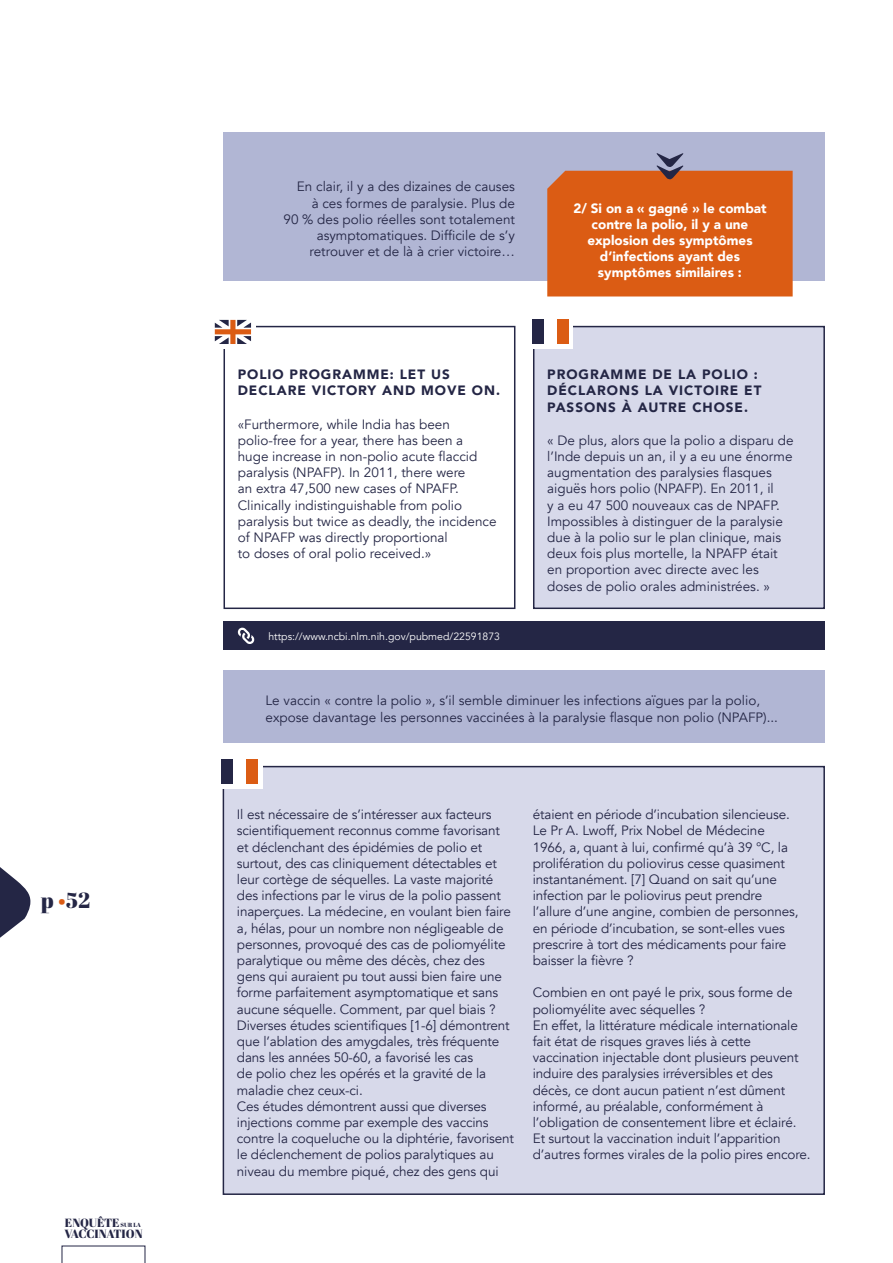
<style>
.page{position:relative;width:893px;height:1263px;background:#fff}
.page>*{position:absolute;margin:0;border:0;box-sizing:border-box;transform-origin:0 0}
.t1{font:21.9px "Abril Fatface";color:#242645}
.TEXTE_COURANT{font:13.5px/16.2px "Avenir";letter-spacing:-.01em;color:#242645}
.t2{font:900 13.5px/16.2px "Avenir";color:#fff;text-align:center}
.TITRE_02{font:900 13.5px/16.2px "Avenir";letter-spacing:.07em;color:#242645}
.t3{font:11.85px "Abril Fatface";letter-spacing:-.005em;color:#242645}
.HYPERLIENS{font:10.5px "Avenir";color:#fff}
.s1{color:#db5c14}
.s2{font-size:6px}
</style>
<div class="page">
<svg style="left:0;top:867px;width:30px;height:71px"></svg>
<svg style="left:61px;top:1245px;width:85px;height:18px"></svg>
<div style="left:223px;top:132px;width:602px;height:149px;background:#b1b6d4"></div>
<div style="left:223px;top:670px;width:602px;height:73px;background:#b1b6d4"></div>
<svg style="left:547px;top:153px;width:246px;height:143px;background:#d4662c"></svg>
<div style="left:223px;top:326px;width:292px;height:283px;border:2px solid #242645"></div>
<div style="left:209px;top:315px;width:47px;height:34px;background:#fff"></div>
<svg style="left:215px;top:320px;width:36px;height:24px"></svg>
<div style="left:534px;top:327px;width:290px;height:281px;background:#d7d9ea"></div>
<div style="left:533px;top:326px;width:292px;height:283px;border:2px solid #242645"></div>
<div style="left:526px;top:315px;width:47px;height:34px;background:#fff"></div>
<div style="left:532px;top:320px;width:11px;height:24px;background:#242645"></div>
<div style="left:557px;top:320px;width:11px;height:24px;background:#db5c14"></div>
<div style="left:223px;top:767px;width:601px;height:427px;background:#d7d9ea"></div>
<div style="left:223px;top:766px;width:602px;height:429px;border:2px solid #242645"></div>
<div style="left:216px;top:755px;width:47px;height:34px;background:#fff"></div>
<div style="left:222px;top:760px;width:11px;height:24px;background:#242645"></div>
<div style="left:247px;top:760px;width:11px;height:24px;background:#db5c14"></div>
<div style="left:223px;top:622px;width:602px;height:28px;background:#242645"></div>
<svg style="left:237px;top:627px;width:18px;height:17px"></svg>
<h1 class="t1" style="left:41px;top:884px;width:51px">p <span class="s1">•</span>52</h1>
<p class="t3" style="left:65px;top:1214px;width:78px">ENQUÊTE <span class="s2">SUR LA</span></p>
<p class="t3" style="left:65px;top:1226px;width:80px">VACCINATION</p>
<p class="TEXTE_COURANT" style="left:283px;top:179px;width:233px;text-align:right">En clair, il y a des dizaines de causes<br>à ces formes de paralysie. Plus de<br>90 % des polio réelles sont totalement asymptomatiques. Difficile de s’y retrouver et de là à crier victoire…</p>
<p class="t2" style="left:573px;top:199px;width:195px">2/ Si on a « gagné » le combat contre la polio, il y a une explosion des symptômes d’infections ayant des symptômes similaires :</p>
<p class="TITRE_02" style="left:238px;top:366px;width:264px">POLIO PROGRAMME: LET US<br>DECLARE VICTORY AND MOVE ON.</p>
<p class="TEXTE_COURANT" style="left:238px;top:416px;width:260px">«Furthermore, while India has been polio-free for a year, there has been a huge increase in non-polio acute flaccid paralysis (NPAFP). In 2011, there were<br>an extra 47,500 new cases of NPAFP.<br>Clinically indistinguishable from polio paralysis but twice as deadly, the incidence of NPAFP was directly proportional<br>to doses of oral polio received.»</p>
<p class="HYPERLIENS" style="left:268px;top:630px;width:233px">https://www.ncbi.nlm.nih.gov/pubmed/22591873</p>
<p class="TITRE_02" style="left:547px;top:366px;width:216px">PROGRAMME DE LA POLIO :<br>DÉCLARONS LA VICTOIRE ET<br>PASSONS À AUTRE CHOSE.</p>
<p class="TEXTE_COURANT" style="left:547px;top:432px;width:248px">« De plus, alors que la polio a disparu de l’Inde depuis un an, il y a eu une énorme augmentation des paralysies flasques aiguës hors polio (NPAFP). En 2011, il<br>y a eu 47 500 nouveaux cas de NPAFP.<br>Impossibles à distinguer de la paralysie due à la polio sur le plan clinique, mais deux fois plus mortelle, la NPAFP était en proportion avec directe avec les doses de polio orales administrées. »</p>
<p class="TEXTE_COURANT" style="left:266px;top:693px;width:514px">Le vaccin « contre la polio », s’il semble diminuer les infections aïgues par la polio, expose davantage les personnes vaccinées à la paralysie flasque non polio (NPAFP)...</p>
<p class="TEXTE_COURANT" style="left:237px;top:807px;width:275px">Il est nécessaire de s’intéresser aux facteurs scientifiquement reconnus comme favorisant et déclenchant des épidémies de polio et surtout, des cas cliniquement détectables et leur cortège de séquelles. La vaste majorité des infections par le virus de la polio passent inaperçues. La médecine, en voulant bien faire a, hélas, pour un nombre non négligeable de personnes, provoqué des cas de poliomyélite paralytique ou même des décès, chez des gens qui auraient pu tout aussi bien faire une forme parfaitement asymptomatique et sans aucune séquelle. Comment, par quel biais ?<br>Diverses études scientifiques [1-6] démontrent que l’ablation des amygdales, très fréquente dans les années 50-60, a favorisé les cas<br>de polio chez les opérés et la gravité de la maladie chez ceux-ci.</p>
<p class="TEXTE_COURANT" style="left:237px;top:1098px;width:279px">Ces études démontrent aussi que diverses injections comme par exemple des vaccins contre la coqueluche ou la diphtérie, favorisent le déclenchement de polios paralytiques au niveau du membre piqué, chez des gens qui</p>
<p class="TEXTE_COURANT" style="left:533px;top:807px;width:259px">étaient en période d’incubation silencieuse.</p>
<p class="TEXTE_COURANT" style="left:533px;top:823px;width:267px">Le Pr A. Lwoff, Prix Nobel de Médecine 1966, a, quant à lui, confirmé qu’à 39 °C, la prolifération du poliovirus cesse quasiment instantanément. [7] Quand on sait qu’une infection par le poliovirus peut prendre l’allure d’une angine, combien de personnes, en période d’incubation, se sont-elles vues prescrire à tort des médicaments pour faire baisser la fièvre ?</p>
<p class="TEXTE_COURANT" style="left:533px;top:985px;width:261px">Combien en ont payé le prix, sous forme de poliomyélite avec séquelles ?</p>
<p class="TEXTE_COURANT" style="left:533px;top:1017px;width:279px">En effet, la littérature médicale internationale fait état de risques graves liés à cette vaccination injectable dont plusieurs peuvent induire des paralysies irréversibles et des décès, ce dont aucun patient n’est dûment informé, au préalable, conformément à l’obligation de consentement libre et éclairé.<br>Et surtout la vaccination induit l’apparition d’autres formes virales de la polio pires encore.</p>
</div>
